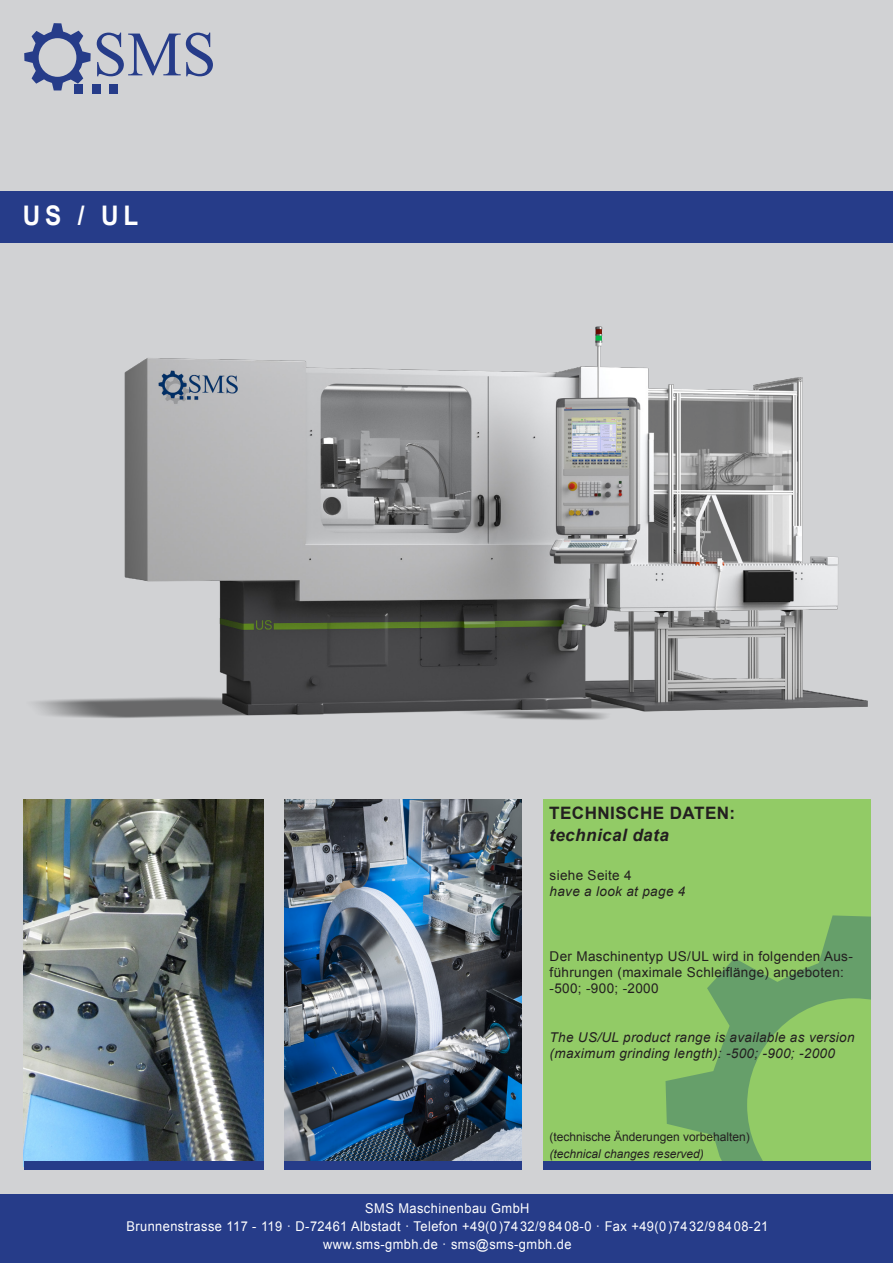
<style>
.page{position:relative;width:893px;height:1263px;background:#d1d2d4}
.page>*{position:absolute;margin:0;border:0;box-sizing:border-box;transform-origin:0 0}
.Produktinformation{font:700 27px "Arial";color:#fff;scale:.9 1}
.Body_Technische_Date{font:700 17.1px "Arial";letter-spacing:.025em;color:#231f20}
.Body_Technische_Date-2{font:italic 700 17.1px "Arial";letter-spacing:.025em;color:#231f20}
.t1{font:13.5px "Arial";letter-spacing:.035em;color:#fff;scale:.95 1}
.Body_Technische_Date-3{font:13.5px/16.2px "Arial";letter-spacing:.025em;color:#231f20}
.Body_Technische_Date-4{font:italic 13.5px/16.2px "Arial";letter-spacing:.025em;color:#231f20}
.t2{font:12px "Arial";color:#231f20}
.t3{font:italic 12px "Arial";color:#231f20}
</style>
<div class="page">
<div style="left:0;top:1195px;width:893px;height:68px;background:#263c89"></div>
<div style="left:0;top:191px;width:893px;height:51px;background:#263c89"></div>
<div style="left:543px;top:800px;width:327px;height:367px;background:#92cb66"></div>
<svg style="left:665px;top:915px;width:205px;height:246px"></svg>
<img style="left:284px;top:800px;width:237px;height:361px">
<img style="left:24px;top:800px;width:240px;height:361px">
<div style="left:24px;top:1161px;width:240px;height:8px;background:#263c89"></div>
<div style="left:284px;top:1161px;width:237px;height:8px;background:#263c89"></div>
<div style="left:543px;top:1161px;width:327px;height:8px;background:#263c89"></div>
<svg style="left:97px;top:33px;width:116px;height:43px"></svg>
<div style="left:92px;top:84px;width:8px;height:9px;background:#263c89"></div>
<div style="left:109px;top:84px;width:9px;height:9px;background:#263c89"></div>
<svg style="left:24px;top:23px;width:67px;height:67px"></svg>
<div style="left:74px;top:84px;width:9px;height:9px;background:#263c89"></div>
<img style="left:35px;top:326px;width:833px;height:394px">
<p class="Produktinformation" style="left:23px;top:198px;width:130px">US / UL</p>
<p class="Body_Technische_Date" style="left:549px;top:802px;width:188px">TECHNISCHE DATEN:</p>
<p class="Body_Technische_Date-2" style="left:549px;top:824px;width:121px">technical data</p>
<p class="Body_Technische_Date-3" style="left:550px;top:867px;width:84px">siehe Seite 4</p>
<p class="Body_Technische_Date-4" style="left:550px;top:883px;width:137px">have a look at page 4</p>
<p class="Body_Technische_Date-3" style="left:550px;top:948px;width:305px">Der Maschinentyp US/UL wird in folgenden Aus&shy;führungen (maximale Schleiflänge) angeboten: -500; -900; -2000</p>
<p class="Body_Technische_Date-4" style="left:550px;top:1029px;width:306px">The US/UL product range is available as version (maximum grinding length): -500; -900; -2000</p>
<p class="t2" style="left:550px;top:1129px;width:202px">(technische Änderungen vorbehalten)</p>
<p class="t3" style="left:550px;top:1146px;width:156px">(technical changes reserved)</p>
<p class="t1" style="left:365px;top:1200px;width:175px">SMS Maschinenbau GmbH</p>
<p class="t1" style="left:126px;top:1218px;width:677px">Brunnenstrasse 117 - 119 · D-72461 Albstadt · Telefon +49(0)7432/98408-0 · Fax +49(0)7432/98408-21</p>
<p class="t1" style="left:323px;top:1236px;width:263px">www.sms-gmbh.de · sms@sms-gmbh.de</p>
</div>
